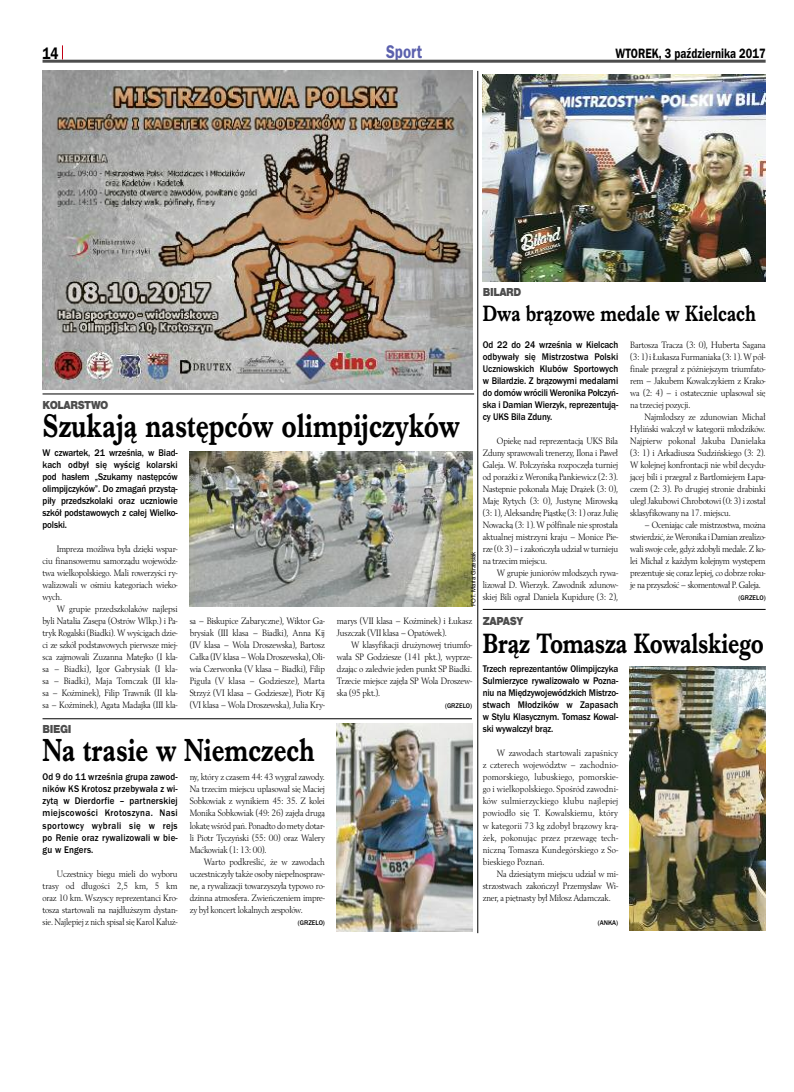
<style>
.page{position:relative;width:794px;height:1092px;background:#fff}
.page>*{position:absolute;margin:0;border:0;box-sizing:border-box;transform-origin:0 0}
.t1{font:700 34px "Imprint URWTCE";color:#000;scale:.8 1}
.t2{font:700 33px "Imprint URWTCE";color:#000;scale:.8 1}
.t3{font:700 29px "Imprint URWTCE";letter-spacing:-.01em;color:#000;scale:.8 1}
.t4{font:700 23px "Imprint URWTCE";color:#000;scale:.8 1}
.t5{font:19px "Franklin Got URWTCE Dem";color:#5b60ad;scale:.8 1}
.t6{font:17px "Franklin Got URWTCE Dem";color:#000;scale:.8 1}
.t7{font:14px "Franklin Got URWTCE Dem";color:#000;scale:.8 1}
.t8{font:900 12px "Nimbus San TCE";letter-spacing:-.035em;color:#4d4d4d;scale:.9 1}
.t9{font:500 10px/12px "Franklin Got URWTCE";letter-spacing:-.01em;color:#000;text-align:justify;scale:.9 1}
.t10{font:9.6px/12px "Berling TCE";letter-spacing:-.015em;color:#000;text-align:justify;scale:.9 1}
.t11{font:500 7px "Franklin Got URWTCE";color:#000;scale:.95 1}
.t12{font:6px "Helvetica";letter-spacing:-.005em;color:#000}
</style>
<div class="page">
<hr style="left:43px;top:60px;width:722px;height:3px;background:#4d4d4d">
<svg style="left:62px;top:45px;width:1px;height:14px"></svg>
<img style="left:43px;top:71px;width:429px;height:318px">
<hr style="left:477px;top:71px;width:1px;height:862px;background:#000">
<img style="left:629px;top:666px;width:136px;height:264px">
<img style="left:483px;top:74px;width:282px;height:207px">
<img style="left:189px;top:451px;width:283px;height:155px">
<img style="left:336px;top:723px;width:136px;height:208px">
<hr style="left:43px;top:393px;width:431px;height:1px;background:#000">
<hr style="left:483px;top:609px;width:282px;height:1px;background:#000">
<hr style="left:43px;top:718px;width:429px;height:1px;background:#000">
<h3 class="t6" style="left:43px;top:43px;width:21px">14</h3>
<h3 class="t5" style="left:386px;top:40px;width:47px">Sport</h3>
<h3 class="t7" style="left:615px;top:45px;width:189px">WTOREK, 3 października 2017</h3>
<p class="t8" style="left:483px;top:284px;width:44px">BILARD</p>
<h3 class="t4" style="left:483px;top:299px;width:343px">Dwa brązowe medale w Kielcach</h3>
<p class="t9" style="left:483px;top:339px;width:152px">Od 22 do 24 września w Kielcach odbywały się Mistrzostwa Polski Uczniowskich Klubów Sportowych w Bilardzie. Z brązowymi medalami do domów wrócili Weronika Połczyń&shy;ska i Damian Wierzyk, reprezentują&shy;cy UKS Bila Zduny.</p>
<p class="t10" style="left:483px;top:435px;width:152px;text-indent:14px">Opiekę nad reprezentacją UKS Bila Zduny sprawowali trenerzy, Ilona i Paweł Galeja. W. Połczyńska rozpoczęła turniej od porażki z Weroniką Pankiewicz (2: 3).<br>Następnie pokonała Maję Drążek (3: 0), Maję Rytych (3: 0), Justynę Mirowską (3: 1), Aleksandrę Piąstkę (3: 1) oraz Julię Nowacką (3: 1). W półfinale nie sprostała aktualnej mistrzyni kraju – Monice Pie&shy;rze (0: 3) – i zakończyła udział w turnieju na trzecim miejscu.</p>
<p class="t10" style="left:483px;top:567px;width:152px;text-indent:14px">W grupie juniorów młodszych rywa&shy;lizował D. Wierzyk. Zawodnik zdunow&shy;skiej Bili ograł Daniela Kupidurę (3: 2),</p>
<p class="t10" style="left:630px;top:339px;width:152px">Bartosza Tracza (3: 0), Huberta Sagana (3: 1) i Łukasza Furmaniaka (3: 1). W pół&shy;finale przegrał z późniejszym triumfato&shy;rem – Jakubem Kowalczykiem z Krako&shy;wa (2: 4) – i ostatecznie uplasował się na trzeciej pozycji.</p>
<p class="t10" style="left:630px;top:411px;width:152px;text-indent:14px">Najmłodszy ze zdunowian Michał Hyliński walczył w kategorii młodzików.<br>Najpierw pokonał Jakuba Danielaka (3: 1) i Arkadiusza Sudzińskiego (3: 2).<br>W kolejnej konfrontacji nie wbił decydu&shy;jącej bili i przegrał z Bartłomiejem Łapa&shy;czem (2: 3). Po drugiej stronie drabinki uległ Jakubowi Chrobotowi (0: 3) i został sklasyfikowany na 17. miejscu.</p>
<p class="t10" style="left:630px;top:519px;width:152px;text-indent:14px">– Oceniając całe mistrzostwa, można stwierdzić, że Weronika i Damian zrealizo&shy;wali swoje cele, gdyż zdobyli medale. Z ko&shy;lei Michał z każdym kolejnym występem prezentuje się coraz lepiej, co dobrze roku&shy;je na przyszłość – skomentował P. Galeja.</p>
<p class="t11" style="left:738px;top:593px;width:30px">(GRZELO)</p>
<p class="t8" style="left:43px;top:398px;width:75px">KOLARSTWO</p>
<h1 class="t1" style="left:43px;top:405px;width:523px">Szukają następców olimpijczyków</h1>
<p class="t9" style="left:43px;top:447px;width:152px">W czwartek, 21 września, w Biad&shy;kach odbył się wyścig kolarski pod hasłem „Szukamy następców olimpijczyków”. Do zmagań przystą&shy;piły przedszkolaki oraz uczniowie szkół podstawowych z całej Wielko&shy;polski.</p>
<p class="t10" style="left:43px;top:543px;width:151px;text-indent:14px">Impreza możliwa była dzięki wspar&shy;ciu finansowemu samorządu wojewódz&shy;twa wielkopolskiego. Mali rowerzyści ry&shy;walizowali w ośmiu kategoriach wieko&shy;wych.</p>
<p class="t10" style="left:43px;top:603px;width:152px;text-indent:14px">W grupie przedszkolaków najlepsi byli Natalia Zasępa (Ostrów Wlkp.) i Pa&shy;tryk Rogalski (Biadki). W wyścigach dzie&shy;ci ze szkół podstawowych pierwsze miej&shy;sca zajmowali Zuzanna Matejko (I kla&shy;sa – Biadki), Igor Gabrysiak (I kla&shy;sa – Biadki), Maja Tomczak (II kla&shy;sa – Koźminek), Filip Trawnik (II kla&shy;sa – Koźminek), Agata Madajka (III kla-</p>
<p class="t10" style="left:190px;top:615px;width:152px">sa – Biskupice Zabaryczne), Wiktor Ga&shy;brysiak (III klasa – Biadki), Anna Kij (IV klasa – Wola Droszewska), Bartosz Całka (IV klasa – Wola Droszewska), Oli&shy;wia Czerwonka (V klasa – Biadki), Filip Piguła (V klasa – Godziesze), Marta Strzyż (VI klasa – Godziesze), Piotr Kij (VI klasa – Wola Droszewska), Julia Kry-</p>
<p class="t10" style="left:337px;top:615px;width:152px">marys (VII klasa – Koźminek) i Łukasz<br>Juszczak (VII klasa – Opatówek).</p>
<p class="t12" style="left:471px;top:606px;width:56px;rotate:-90deg">FOT. Maria Grzesiak</p>
<p class="t8" style="left:483px;top:613px;width:46px">ZAPASY</p>
<h3 class="t3" style="left:483px;top:625px;width:353px">Brąz Tomasza Kowalskiego</h3>
<p class="t10" style="left:337px;top:639px;width:152px;text-indent:14px">W klasyfikacji drużynowej triumfo&shy;wała SP Godziesze (141 pkt.), wyprze&shy;dzając o zaledwie jeden punkt SP Biadki.<br>Trzecie miejsce zajęła SP Wola Droszew&shy;ska (95 pkt.).</p>
<p class="t11" style="left:445px;top:701px;width:30px">(GRZELO)</p>
<p class="t9" style="left:483px;top:663px;width:152px">Trzech reprezentantów Olimpijczyka Sulmierzyce rywalizowało w Pozna&shy;niu na Międzywojewódzkich Mistrzo&shy;stwach Młodzików w Zapasach w Stylu Klasycznym. Tomasz Kowal&shy;ski wywalczył brąz.</p>
<p class="t10" style="left:483px;top:747px;width:152px;text-indent:14px">W zawodach startowali zapaśnicy z czterech województw – zachodnio&shy;pomorskiego, lubuskiego, pomorskie&shy;go i wielkopolskiego. Spośród zawodni&shy;ków sulmierzyckiego klubu najlepiej powiodło się T. Kowalskiemu, który w kategorii 73 kg zdobył brązowy krą&shy;żek, pokonując przez przewagę tech&shy;niczną Tomasza Kundegórskiego z So&shy;bieskiego Poznań.</p>
<p class="t10" style="left:483px;top:867px;width:151px;text-indent:14px">Na dziesiątym miejscu udział w mi&shy;strzostwach zakończył Przemysław Wi&shy;zner, a piętnasty był Miłosz Adamczak.</p>
<p class="t11" style="left:598px;top:917px;width:23px">(ANKA)</p>
<p class="t8" style="left:43px;top:721px;width:34px">BIEGI</p>
<h2 class="t2" style="left:43px;top:730px;width:341px">Na trasie w Niemczech</h2>
<p class="t9" style="left:43px;top:771px;width:152px">Od 9 do 11 września grupa zawod&shy;ników KS Krotosz przebywała z wi&shy;zytą w Dierdorfie – partnerskiej miejscowości Krotoszyna. Nasi sportowcy wybrali się w rejs po Renie oraz rywalizowali w bie&shy;gu w Engers.</p>
<p class="t10" style="left:43px;top:867px;width:152px;text-indent:14px">Uczestnicy biegu mieli do wyboru trasy od długości 2,5 km, 5 km oraz 10 km. Wszyscy reprezentanci Kro&shy;tosza startowali na najdłuższym dystan&shy;sie. Najlepiej z nich spisał się Karol Kałuż-</p>
<p class="t10" style="left:190px;top:771px;width:152px">ny, który z czasem 44: 43 wygrał zawody.<br>Na trzecim miejscu uplasował się Maciej Sobkowiak z wynikiem 45: 35. Z kolei Monika Sobkowiak (49: 26) zajęła drugą lokatę wśród pań. Ponadto do mety dotar&shy;li Piotr Tyczyński (55: 00) oraz Walery Maćkowiak (1: 13: 00).</p>
<p class="t10" style="left:190px;top:855px;width:152px;text-indent:14px">Warto podkreślić, że w zawodach uczestniczyły także osoby niepełnospraw&shy;ne, a rywalizacji towarzyszyła typowo ro&shy;dzinna atmosfera. Zwieńczeniem impre&shy;zy był koncert lokalnych zespołów.</p>
<p class="t11" style="left:298px;top:917px;width:30px">(GRZELO)</p>
</div>
